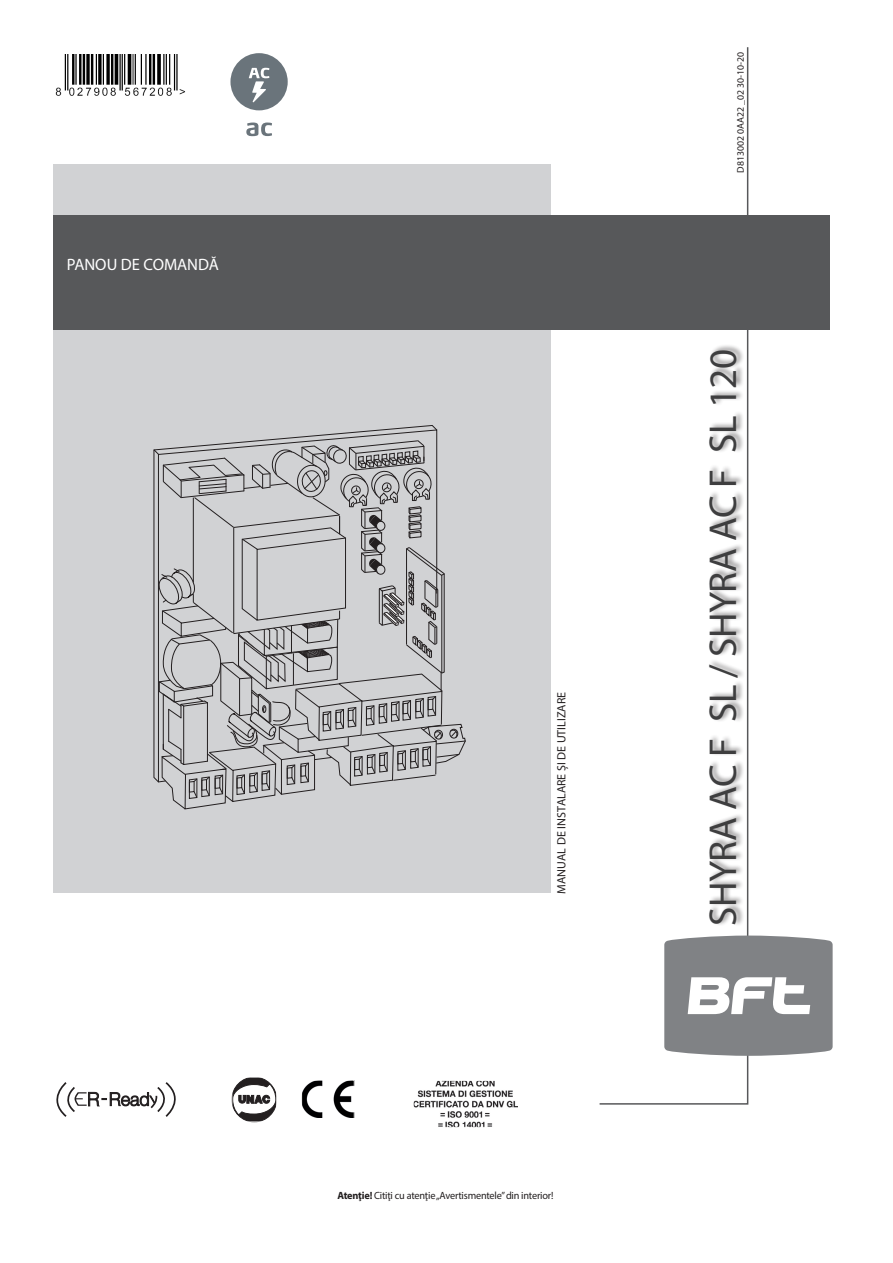
<style>
.page{position:relative;width:893px;height:1263px;background:#fff}
.page>*{position:absolute;margin:0;border:0;box-sizing:border-box;transform-origin:0 0}
.t1{font:39px "Myriad Pro";letter-spacing:-.01em;color:#3e3e3f}
.TESTO{font:16.5px "Myriad Pro";color:#fff}
.TESTO-2{font:12px "Myriad Pro";color:#231f20}
.t2{font:10.5px "Myriad Pro";letter-spacing:-.02em;color:#231f20}
.TESTO-3{font:9.75px "Myriad Pro";color:#231f20}
.s1{font-weight:700}
</style>
<div class="page">
<svg style="left:599px;top:47px;width:150px;height:1058px"></svg>
<div style="left:53px;top:165px;width:497px;height:728px;background:#d1d2d4"></div>
<div style="left:53px;top:215px;width:776px;height:115px;background:#57585a"></div>
<img style="left:303px;top:1082px;width:49px;height:36px">
<div style="left:301px;top:1080px;width:53px;height:40px;border:1px solid #fff"></div>
<div style="left:232px;top:1077px;width:45px;height:45px;background:#231f20;border-radius:50%"></div>
<svg style="left:234px;top:1084px;width:41px;height:31px"></svg>
<div style="left:232px;top:1077px;width:45px;height:45px;border:1px solid #fff"></div>
<svg style="left:56px;top:1082px;width:120px;height:35px"></svg>
<img style="left:415px;top:1082px;width:102px;height:44px">
<div style="left:413px;top:1080px;width:107px;height:48px;border:1px solid #fff"></div>
<svg style="left:664px;top:935px;width:169px;height:121px"></svg>
<div style="left:709px;top:344px;width:37px;height:583px;background:#231f20;opacity:.5"></div>
<svg style="left:273px;top:425px;width:165px;height:14px"></svg>
<svg style="left:153px;top:439px;width:313px;height:371px"></svg>
<div style="left:230px;top:53px;width:58px;height:57px;background:#6a747b;border-radius:50%"></div>
<svg style="left:246px;top:123px;width:26px;height:13px"></svg>
<svg style="left:249px;top:68px;width:20px;height:34px"></svg>
<img style="left:55px;top:54px;width:130px;height:42px">
<p class="TESTO" style="left:67px;top:255px;width:153px">PANOU DE COMANDĂ</p>
<p class="TESTO-2" style="left:554px;top:893px;width:203px;rotate:-90deg">MANUAL DE INSTALARE ŞI DE UTILIZARE</p>
<p class="t2" style="left:337px;top:1189px;width:217px"><span class="s1">Atenţie!</span> Citiţi cu atenţie „Avertismentele” din interior!</p>
<p class="TESTO-3" style="left:734px;top:173px;width:122px;rotate:-90deg">D813002 0AA22 _02 30-10-20</p>
<p class="t1" style="left:699px;top:926px;width:578px;rotate:-90deg">SHYRA AC F SL / SHYRA AC F SL 120</p>
</div>
